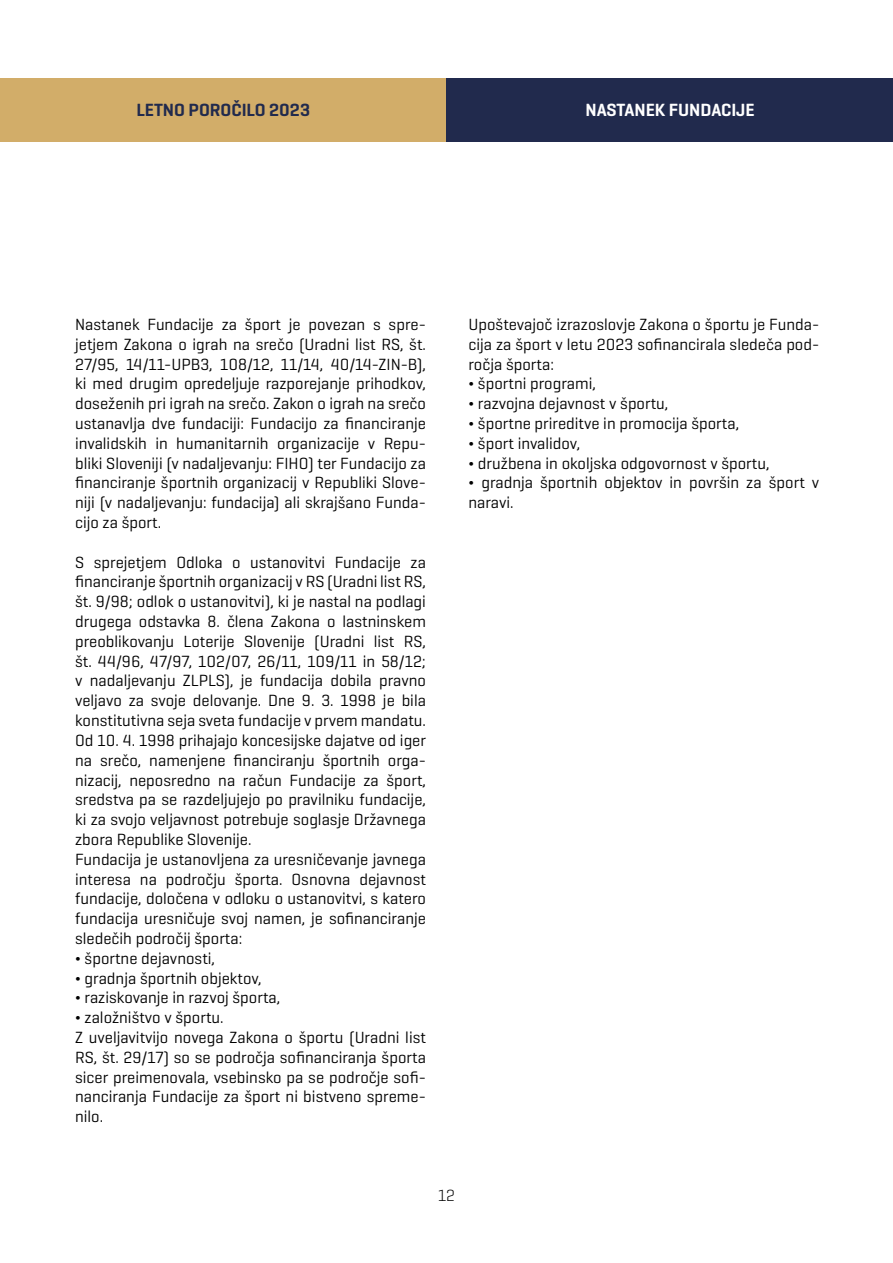
<style>
.page{position:relative;width:893px;height:1263px;background:#fff}
.page>*{position:absolute;margin:0;border:0;box-sizing:border-box;transform-origin:0 0}
.t1{font:600 18px "Geogrotesque Cyr";color:#212a4d}
.t2{font:600 18px "Geogrotesque Cyr";color:#fff}
.t3{font:16.5px/19.8px "Geogrotesque Cyr";color:#000}
.t4{font:300 16.5px "Geogrotesque Cyr";color:#000}
</style>
<div class="page">
<div style="left:0;top:78px;width:446px;height:64px;background:#d2ad69"></div>
<div style="left:446px;top:78px;width:447px;height:64px;background:#212a4d"></div>
<p class="t1" style="left:136px;top:99px;width:175px">LETNO POROČILO 2023</p>
<p class="t2" style="left:585px;top:99px;width:171px">NASTANEK FUNDACIJE</p>
<p class="t3" style="left:75px;top:314px;width:352px;text-align:justify">Nastanek Fundacije za šport je povezan s spre&shy;jetjem Zakona o igrah na srečo (Uradni list RS, št.<br>27/95, 14/11-UPB3, 108/12, 11/14, 40/14-ZIN-B), ki med drugim opredeljuje razporejanje prihodkov, doseženih pri igrah na srečo. Zakon o igrah na srečo ustanavlja dve fundaciji: Fundacijo za financiranje invalidskih in humanitarnih organizacije v Repu&shy;bliki Sloveniji (v nadaljevanju: FIHO) ter Fundacijo za financiranje športnih organizacij v Republiki Slove&shy;niji (v nadaljevanju: fundacija) ali skrajšano Funda&shy;cijo za šport.</p>
<p class="t3" style="left:75px;top:552px;width:352px">S sprejetjem Odloka o ustanovitvi Fundacije za financiranje športnih organizacij v RS (Uradni list RS, št. 9/98; odlok o ustanovitvi), ki je nastal na podlagi drugega odstavka 8. člena Zakona o lastninskem preoblikovanju Loterije Slovenije (Uradni list RS, št. 44/96, 47/97, 102/07, 26/11, 109/11 in 58/12; v nadaljevanju ZLPLS), je fundacija dobila pravno veljavo za svoje delovanje. Dne 9. 3. 1998 je bila konstitutivna seja sveta fundacije v prvem mandatu.<br>Od 10. 4. 1998 prihajajo koncesijske dajatve od iger na srečo, namenjene financiranju športnih orga&shy;nizacij, neposredno na račun Fundacije za šport, sredstva pa se razdeljujejo po pravilniku fundacije, ki za svojo veljavnost potrebuje soglasje Državnega zbora Republike Slovenije.<br>Fundacija je ustanovljena za uresničevanje javnega interesa na področju športa. Osnovna dejavnost fundacije, določena v odloku o ustanovitvi, s katero fundacija uresničuje svoj namen, je sofinanciranje sledečih področij športa:<br>¬ športne dejavnosti,<br>¬ gradnja športnih objektov,<br>¬ raziskovanje in razvoj športa,<br>¬ založništvo v športu.<br>Z uveljavitvijo novega Zakona o športu (Uradni list RS, št. 29/17) so se področja sofinanciranja športa sicer preimenovala, vsebinsko pa se področje sofi&shy;nanciranja Fundacije za šport ni bistveno spreme&shy;nilo.</p>
<p class="t3" style="left:468px;top:314px;width:352px">Upoštevajoč izrazoslovje Zakona o športu je Funda&shy;cija za šport v letu 2023 sofinancirala sledeča pod&shy;ročja športa:<br>¬ športni programi,<br>¬ razvojna dejavnost v športu,<br>¬ športne prireditve in promocija športa,<br>¬ šport invalidov,<br>¬ družbena in okoljska odgovornost v športu,<br>¬ gradnja športnih objektov in površin za šport v naravi.</p>
<p class="t4" style="left:438px;top:1185px;width:18px">12</p>
</div>
